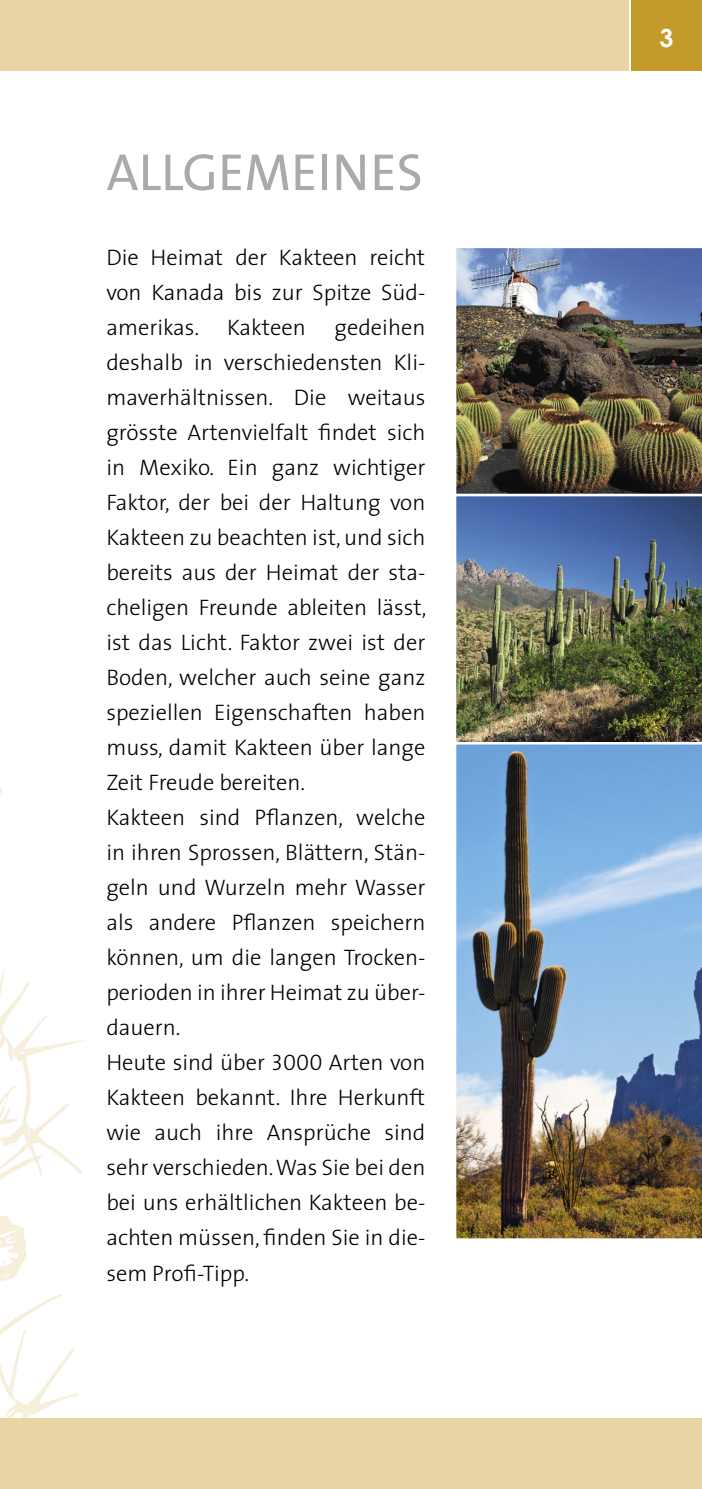
<style>
.page{position:relative;width:702px;height:1489px;background:#fff}
.page>*{position:absolute;margin:0;border:0;box-sizing:border-box;transform-origin:0 0}
.t1{font:52.5px "The Sans";color:#aaa}
.t2{font:700 25px "Century Gothic";color:#fff}
.t3{font:300 22.5px/35px "The Sans";color:#000;text-align:justify}
.s1{font-family:"The Sans Light Caps";font-weight:400}
</style>
<div class="page">
<img style="left:0;top:787px;width:85px;height:630px">
<div style="left:0;top:1417px;width:702px;height:71px;background:#e8d5a3"></div>
<div style="left:631px;top:0;width:71px;height:71px;background:#c49b2b"></div>
<div style="left:0;top:0;width:628px;height:71px;background:#e8d5a3"></div>
<img style="left:456px;top:248px;width:246px;height:244px">
<img style="left:456px;top:492px;width:246px;height:248px">
<img style="left:456px;top:740px;width:246px;height:499px">
<h1 class="t1" style="left:106px;top:129px;width:318px">ALLGEMEINES</h1>
<p class="t3" style="left:106px;top:239px;width:320px">Die Heimat der Kakteen reicht von Kanada bis zur Spitze Süd&shy;amerikas. Kakteen</p>
<p class="t3" style="left:106px;top:309px;width:321px;text-align:left;text-indent:228px">gedeihen deshalb in verschiedensten Kli&shy;maverhältnissen. Die weitaus grösste Artenvielfalt findet sich in Mexiko. Ein ganz wichtiger<br>Faktor, der bei der Haltung von<br>Kakteen zu beachten ist, und sich bereits aus der Heimat der sta&shy;cheligen Freunde ableiten lässt, ist das Licht. Faktor zwei ist der<br>Boden, welcher auch seine ganz speziellen Eigenschaften haben muss, damit Kakteen über lange<br>Zeit Freude bereiten.<br>Kakteen sind Pflanzen, welche in ihren Sprossen, Blättern, Stän&shy;geln und Wurzeln mehr Wasser als andere Pflanzen speichern können, um die langen Trocken&shy;perioden in ihrer Heimat zu über&shy;dauern.<br>Heute sind über <span class="s1">3000</span> Arten von<br>Kakteen bekannt. Ihre Herkunft wie auch ihre Ansprüche sind sehr verschieden. Was Sie bei den bei uns erhältlichen Kakteen be&shy;achten müssen, finden Sie in die&shy;sem Profi-Tipp.</p>
<p class="t2" style="left:659px;top:22px;width:15px">3</p>
</div>
